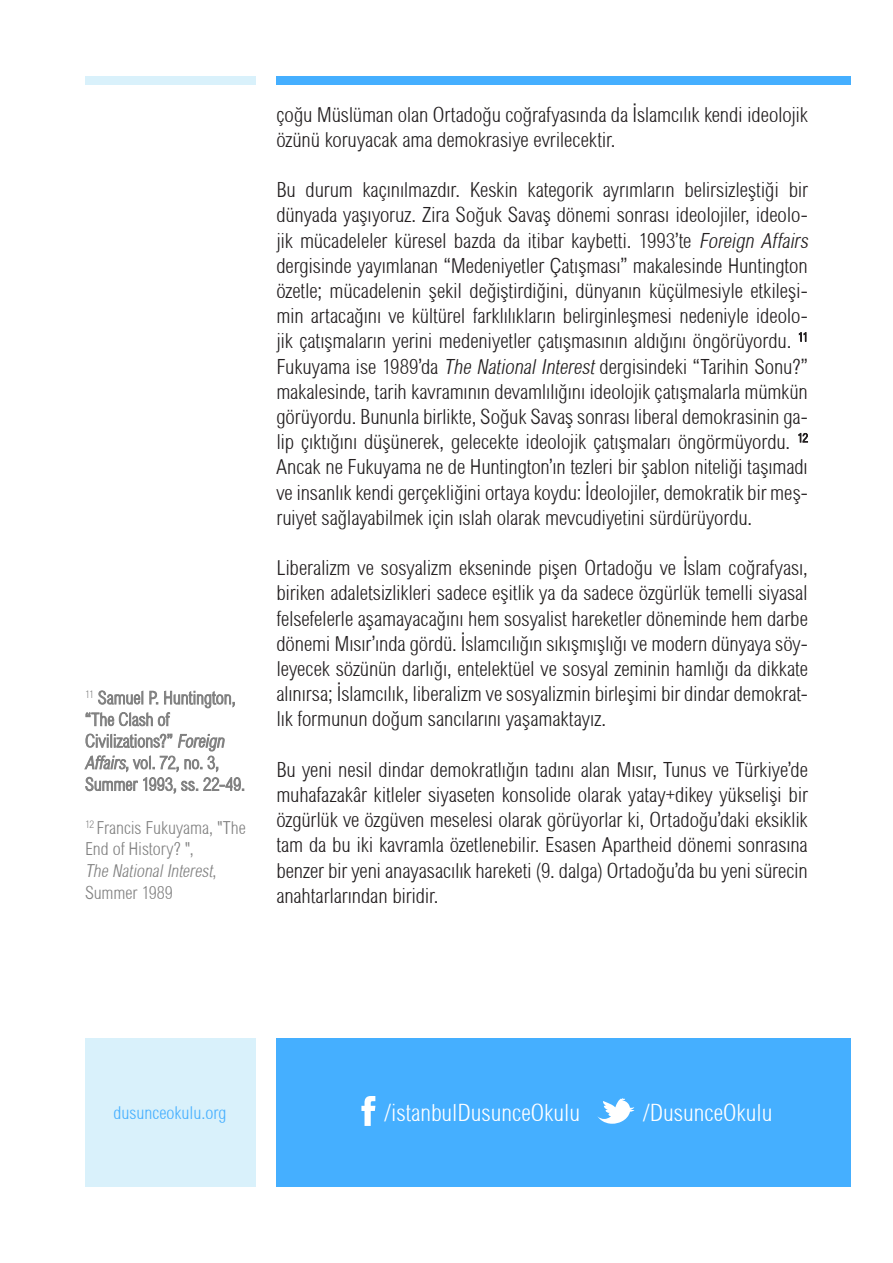
<style>
.page{position:relative;width:893px;height:1263px;background:#fff}
.page>*{position:absolute;margin:0;border:0;box-sizing:border-box;transform-origin:0 0}
.t1{font:24px "Sertig";color:#fff}
.t2{font:21px/25.2px "Sertig";letter-spacing:-.005em;color:#231f20}
.t3{font:18px/21.6px "Sertig";letter-spacing:-.005em;color:#818181}
.t4{font:italic 18px/21.6px "Sertig";color:#818181}
.t5{font:18px "Sertig";color:#45afff}
.s1{font-style:normal}
.s2{font-style:italic}
</style>
<div class="page">
<div style="left:85px;top:77px;width:170px;height:8px;background:#d9f1fb"></div>
<div style="left:276px;top:77px;width:574px;height:8px;background:#45afff"></div>
<div style="left:85px;top:1037px;width:170px;height:149px;background:#d9f1fb"></div>
<div style="left:276px;top:1037px;width:574px;height:149px;background:#45afff"></div>
<svg style="left:361px;top:1096px;width:14px;height:30px"></svg>
<svg style="left:597px;top:1098px;width:37px;height:26px"></svg>
<svg style="left:798px;top:332px;width:9px;height:10px"></svg>
<svg style="left:798px;top:432px;width:10px;height:11px"></svg>
<svg style="left:85px;top:690px;width:150px;height:36px"></svg>
<svg style="left:84px;top:733px;width:160px;height:61px"></svg>
<p class="t3" style="left:85px;top:774px;width:161px">Summer 1993, ss. 22-49.</p>
<p class="t3" style="left:85px;top:817px;width:162px"><sup>12</sup> Francis Fukuyama, "The<br>End of History? ",</p>
<p class="t4" style="left:85px;top:860px;width:133px">TheNationalInterest<span class="s1">,<br>Summer 1989</span></p>
<p class="t2" style="left:276px;top:102px;width:533px">çoğu Müslüman olan Ortadoğu coğrafyasında da İslamcılık kendi ideolojik özünü koruyacak ama demokrasiye evrilecektir.</p>
<p class="t2" style="left:276px;top:178px;width:537px">Bu durum kaçınılmazdır. Keskin kategorik ayrımların belirsizleştiği bir dünyada yaşıyoruz. Zira Soğuk Savaş dönemi sonrası ideolojiler, ideolo&shy;jik mücadeleler küresel bazda da itibar kaybetti. 1993’te <span class="s2">Foreign Affairs </span>dergisinde yayımlanan “Medeniyetler Çatışması” makalesinde Huntington özetle; mücadelenin şekil değiştirdiğini, dünyanın küçülmesiyle etkileşi&shy;min artacağını ve kültürel farklılıkların belirginleşmesi nedeniyle ideolo&shy;jik çatışmaların yerini medeniyetler çatışmasının aldığını öngörüyordu. <sup>11<br></sup>Fukuyama ise 1989’da <span class="s2">TheNationalInterest</span>dergisindeki “Tarihin Sonu?” makalesinde, tarih kavramının devamlılığını ideolojik çatışmalarla mümkün görüyordu. Bununla birlikte, Soğuk Savaş sonrası liberal demokrasinin ga&shy;lip çıktığını düşünerek, gelecekte ideolojik çatışmaları öngörmüyordu. <sup>12<br></sup>Ancak ne Fukuyama ne de Huntington’ın tezleri bir şablon niteliği taşımadı ve insanlık kendi gerçekliğini ortaya koydu: İdeolojiler, demokratik bir meş&shy;ruiyet sağlayabilmek için ıslah olarak mevcudiyetini sürdürüyordu.</p>
<p class="t2" style="left:276px;top:556px;width:533px;text-align:justify">Liberalizm ve sosyalizm ekseninde pişen Ortadoğu ve İslam coğrafyası, biriken adaletsizlikleri sadece eşitlik ya da sadece özgürlük temelli siyasal felsefelerle aşamayacağını hem sosyalist hareketler döneminde hem darbe dönemi Mısır’ında gördü. İslamcılığın sıkışmışlığı ve modern dünyaya söy&shy;leyecek sözünün darlığı, entelektüel ve sosyal zeminin hamlığı da dikkate alınırsa; İslamcılık, liberalizm ve sosyalizmin birleşimi bir dindar demokrat&shy;lık formunun doğum sancılarını yaşamaktayız.</p>
<p class="t2" style="left:276px;top:757px;width:533px;text-align:justify">Bu yeni nesil dindar demokratlığın tadını alan Mısır, Tunus ve Türkiye’de muhafazakâr kitleler siyaseten konsolide olarak yatay+dikey yükselişi bir özgürlük ve özgüven meselesi olarak görüyorlar ki, Ortadoğu’daki eksiklik tam da bu iki kavramla özetlenebilir. Esasen Apartheid dönemi sonrasına benzer bir yeni anayasacılık hareketi (9. dalga) Ortadoğu’da bu yeni sürecin anahtarlarından biridir.</p>
<p class="t5" style="left:114px;top:1102px;width:114px">dusunceokulu.org</p>
<p class="t1" style="left:384px;top:1098px;width:197px">/istanbulDusunceOkulu</p>
<p class="t1" style="left:643px;top:1098px;width:131px">/DusunceOkulu</p>
</div>
